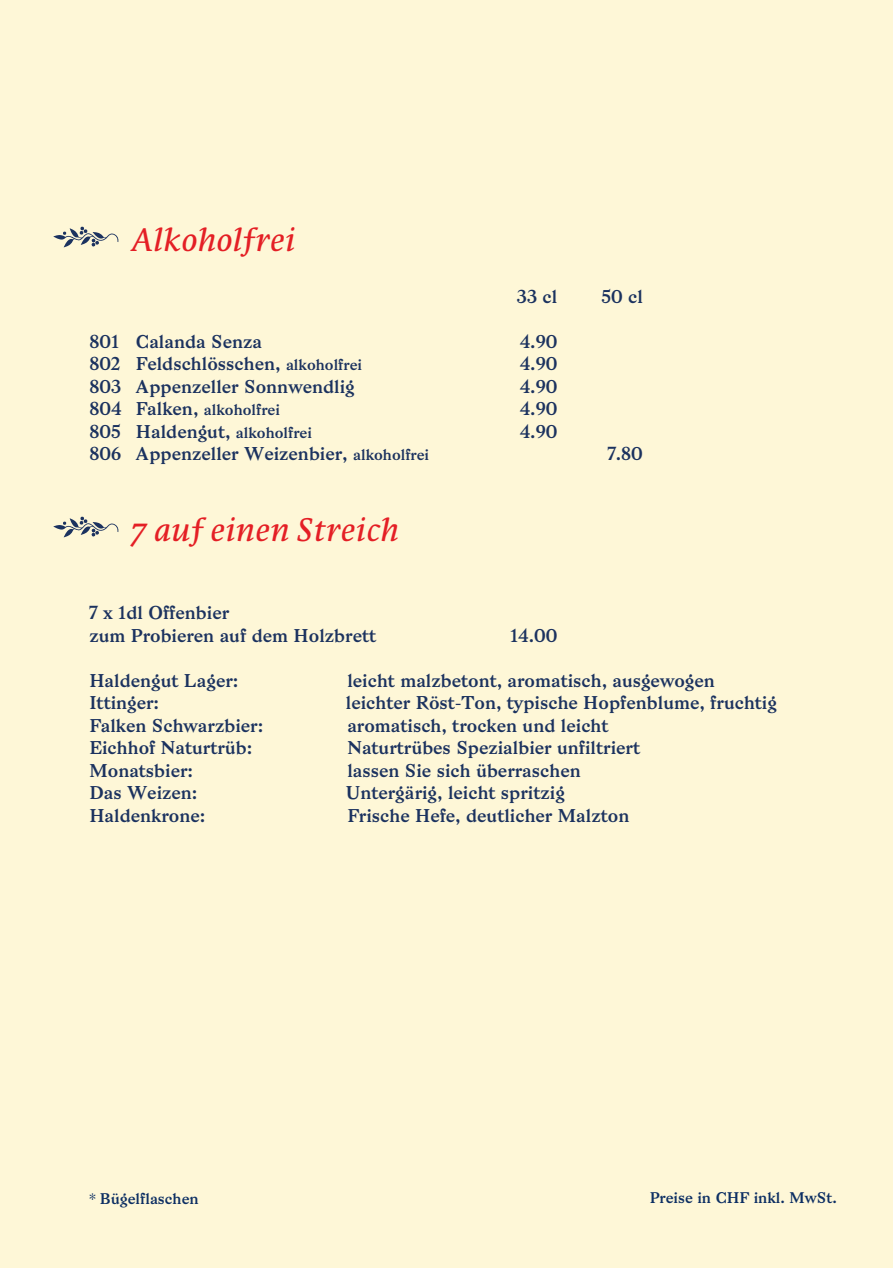
<style>
.page{position:relative;width:893px;height:1268px;background:#fff}
.page>*{position:absolute;margin:0;border:0;box-sizing:border-box;transform-origin:0 0}
.t1{font:italic 30px "Parable OT";color:#e41f25}
.t2{font:18px/22.5px "Bagnard";color:#1b325f}
.t3{font:15px "Bagnard";color:#0d2f63}
.t4{font:15px "Bagnard";color:#1b325f}
.s1{font-size:15px}
.s2{font-size:18px}
.s3{font-family:"Gill Sans"}
</style>
<div class="page">
<div style="left:0;top:0;width:893px;height:1267px;background:#fef7d7"></div>
<svg style="left:53px;top:226px;width:66px;height:21px"></svg>
<svg style="left:53px;top:516px;width:66px;height:21px"></svg>
<h1 class="t1" style="left:131px;top:220px;width:166px">Alkoholfrei</h1>
<p class="t2" style="left:517px;top:285px;width:42px">33 cl</p>
<p class="t2" style="left:601px;top:285px;width:43px">50 cl</p>
<p class="t2" style="left:89px;top:330px;width:174px">801 Calanda Senza</p>
<p class="t2" style="left:520px;top:330px;width:39px">4.90</p>
<p class="t2" style="left:89px;top:352px;width:274px">802 Feldschlösschen, <span class="s1">alkoholfrei</span></p>
<p class="t2" style="left:520px;top:352px;width:39px">4.90</p>
<p class="t2" style="left:89px;top:375px;width:267px">803 Appenzeller Sonnwendlig</p>
<p class="t2" style="left:520px;top:375px;width:39px">4.90</p>
<p class="t4" style="left:89px;top:400px;width:192px"><span class="s2">804 Falken,</span> alkoholfrei</p>
<p class="t2" style="left:520px;top:397px;width:39px">4.90</p>
<p class="t2" style="left:89px;top:420px;width:224px">805 Haldengut, <span class="s1">alkoholfrei</span></p>
<p class="t2" style="left:520px;top:420px;width:39px">4.90</p>
<p class="t2" style="left:89px;top:442px;width:341px">806 Appenzeller Weizenbier, <span class="s1">alkoholfrei</span></p>
<p class="t2" style="left:608px;top:442px;width:37px">7.80</p>
<h1 class="t1" style="left:131px;top:509px;width:270px">7 auf einen Streich</h1>
<p class="t2" style="left:89px;top:601px;width:288px">7 x 1dl Offenbier<br>zum Probieren auf dem Holzbrett</p>
<p class="t2" style="left:510px;top:624px;width:49px">14.00</p>
<p class="t2" style="left:89px;top:669px;width:151px">Haldengut Lager:</p>
<p class="t2" style="left:347px;top:669px;width:369px">leicht malzbetont, aromatisch, ausgewogen</p>
<p class="t2" style="left:89px;top:691px;width:71px">Ittinger:</p>
<p class="t2" style="left:346px;top:691px;width:433px">leichter Röst-Ton, typische Hopfenblume, fruchtig</p>
<p class="t2" style="left:89px;top:714px;width:175px">Falken Schwarzbier:</p>
<p class="t2" style="left:347px;top:714px;width:263px">aromatisch, trocken und leicht</p>
<p class="t2" style="left:89px;top:736px;width:164px">Eichhof Naturtrüb:</p>
<p class="t2" style="left:347px;top:736px;width:294px">Naturtrübes Spezialbier unfiltriert</p>
<p class="t2" style="left:89px;top:759px;width:105px">Monatsbier:</p>
<p class="t2" style="left:347px;top:759px;width:235px">lassen Sie sich überraschen</p>
<p class="t2" style="left:89px;top:781px;width:110px">Das Weizen:</p>
<p class="t2" style="left:346px;top:781px;width:220px">Untergärig, leicht spritzig</p>
<p class="t2" style="left:89px;top:804px;width:118px">Haldenkrone:</p>
<p class="t2" style="left:347px;top:804px;width:283px">Frische Hefe, deutlicher Malzton</p>
<p class="t3" style="left:89px;top:1188px;width:111px"><span class="s3">*</span> Bügelflaschen</p>
<p class="t3" style="left:650px;top:1187px;width:189px">Preise in CHF inkl. MwSt.</p>
</div>
